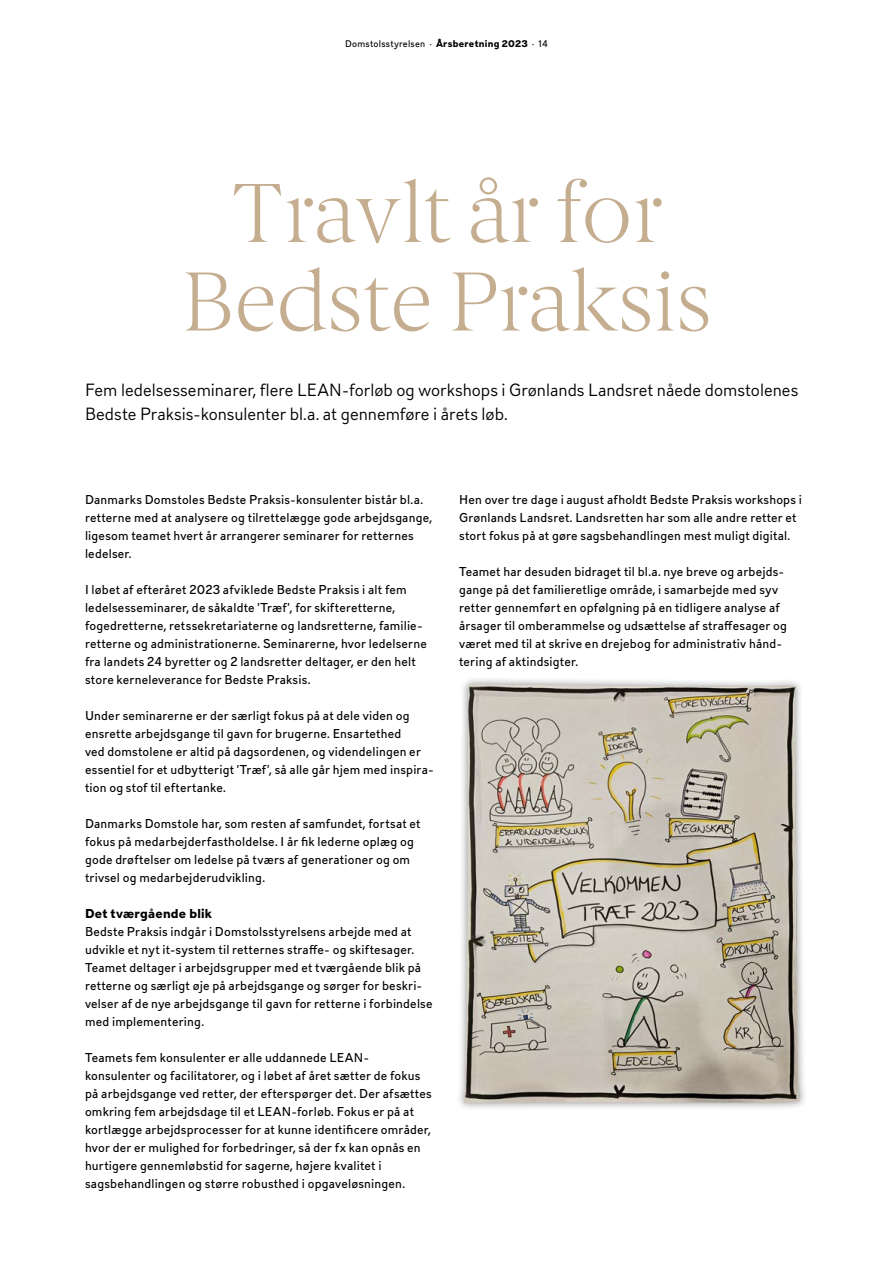
<style>
.page{position:relative;width:893px;height:1263px;background:#fff}
.page>*{position:absolute;margin:0;border:0;box-sizing:border-box;transform-origin:0 0}
.t1{font:300 84px/88.5px "Berlingske Serif";color:#c5ad90;text-align:center}
.t2{font:300 16.5px/24px "DS737";color:#000}
.t3{font:12px/18px "DS737";letter-spacing:.015em;color:#000}
.t4{font:700 12px "DS737";letter-spacing:.02em;color:#000}
.t5{font:9px "DS737";letter-spacing:.025em;color:#000}
.s1{font-weight:700}
</style>
<div class="page">
<div style="left:455px;top:676px;width:353px;height:435px;background:#000;opacity:.45"></div>
<img style="left:463px;top:684px;width:337px;height:419px">
<p class="t5" style="left:345px;top:37px;width:204px">Domstolsstyrelsen · <span class="s1">Årsberetning 2023</span> · 14</p>
<h2 class="t1" style="left:181px;top:167px;width:532px">Travlt år for<br>Bedste Praksis</h2>
<p class="t2" style="left:85px;top:377px;width:715px">Fem ledelsesseminarer, flere LEAN-forløb og workshops i Grønlands Landsret nåede domstolenes<br>Bedste Praksis-konsulenter bl.a. at gennemføre i årets løb.</p>
<p class="t3" style="left:85px;top:489px;width:340px">Danmarks Domstoles Bedste Praksis-konsulenter bistår bl.a.</p>
<p class="t3" style="left:459px;top:489px;width:344px">Hen over tre dage i august afholdt Bedste Praksis workshops i</p>
<p class="t3" style="left:85px;top:507px;width:349px">retterne med at analysere og tilrettelægge gode arbejdsgange,</p>
<p class="t3" style="left:459px;top:507px;width:339px">Grønlands Landsret. Landsretten har som alle andre retter et</p>
<p class="t3" style="left:85px;top:525px;width:330px">ligesom teamet hvert år arrangerer seminarer for retternes</p>
<p class="t3" style="left:459px;top:525px;width:333px">stort fokus på at gøre sagsbehandlingen mest muligt digital.</p>
<p class="t3" style="left:85px;top:543px;width:48px">ledelser.</p>
<p class="t3" style="left:459px;top:561px;width:327px">Teamet har desuden bidraget til bl.a. nye breve og arbejds-</p>
<p class="t3" style="left:85px;top:579px;width:323px">I løbet af efteråret 2023 afviklede Bedste Praksis i alt fem</p>
<p class="t3" style="left:459px;top:579px;width:321px">gange på det familieretlige område, i samarbejde med syv</p>
<p class="t3" style="left:85px;top:597px;width:312px">ledelsesseminarer, de såkaldte ’Træf’, for skifteretterne,</p>
<p class="t3" style="left:459px;top:597px;width:322px">retter gennemført en opfølgning på en tidligere analyse af</p>
<p class="t3" style="left:85px;top:615px;width:339px">fogedretterne, retssekretariaterne og landsretterne, familie-</p>
<p class="t3" style="left:459px;top:615px;width:329px">årsager til omberammelse og udsættelse af straffesager og</p>
<p class="t3" style="left:85px;top:633px;width:343px">retterne og administrationerne. Seminarerne, hvor ledelserne</p>
<p class="t3" style="left:459px;top:633px;width:325px">været med til at skrive en drejebog for administrativ hånd-</p>
<p class="t3" style="left:85px;top:651px;width:332px">fra landets 24 byretter og 2 landsretter deltager, er den helt</p>
<p class="t3" style="left:459px;top:651px;width:121px">tering af aktindsigter.</p>
<p class="t3" style="left:85px;top:669px;width:227px">store kerneleverance for Bedste Praksis.</p>
<p class="t3" style="left:85px;top:705px;width:350px">Under seminarerne er der særligt fokus på at dele viden og ensrette arbejdsgange til gavn for brugerne. Ensartethed<br>ved domstolene er altid på dagsordenen, og videndelingen er essentiel for et udbytterigt ’Træf’, så alle går hjem med inspira&shy;tion og stof til eftertanke.</p>
<p class="t3" style="left:85px;top:813px;width:337px">Danmarks Domstole har, som resten af samfundet, fortsat et fokus på medarbejderfastholdelse. I år fik lederne oplæg og gode drøftelser om ledelse på tværs af generationer og om trivsel og medarbejderudvikling.</p>
<p class="t4" style="left:85px;top:903px;width:129px">Det tværgående blik</p>
<p class="t3" style="left:85px;top:921px;width:349px">Bedste Praksis indgår i Domstolsstyrelsens arbejde med at udvikle et nyt it-system til retternes straffe- og skiftesager.<br>Teamet deltager i arbejdsgrupper med et tværgående blik på retterne og særligt øje på arbejdsgange og sørger for beskri&shy;velser af de nye arbejdsgange til gavn for retterne i forbindelse med implementering.</p>
<p class="t3" style="left:85px;top:1047px;width:348px">Teamets fem konsulenter er alle uddannede LEAN&shy;konsulenter og facilitatorer, og i løbet af året sætter de fokus på arbejdsgange ved retter, der efterspørger det. Der afsættes omkring fem arbejdsdage til et LEAN-forløb. Fokus er på at kortlægge arbejdsprocesser for at kunne identificere områder, hvor der er mulighed for forbedringer, så der fx kan opnås en hurtigere gennemløbstid for sagerne, højere kvalitet i sagsbehandlingen og større robusthed i opgaveløsningen.</p>
</div>
